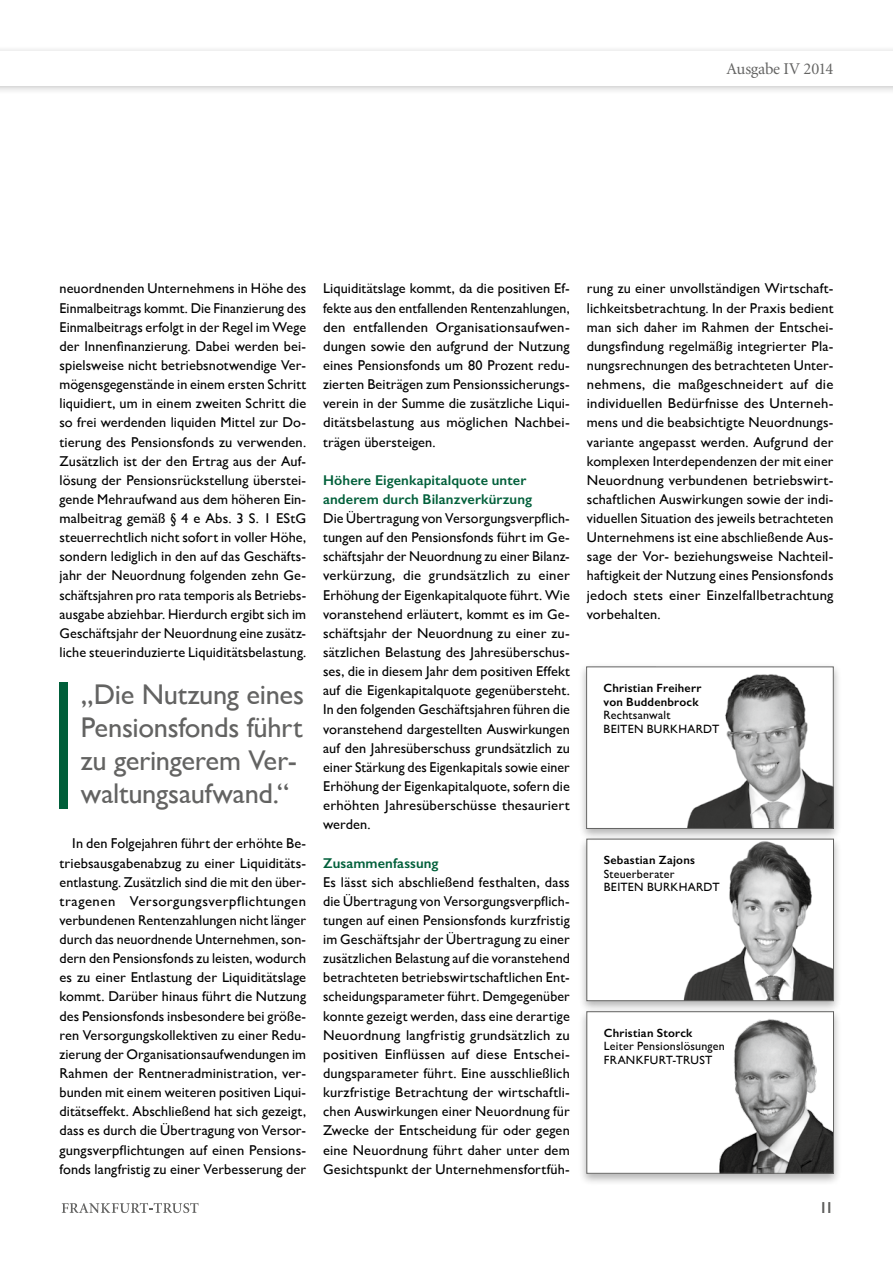
<style>
.page{position:relative;width:893px;height:1263px;background:#fff}
.page>*{position:absolute;margin:0;border:0;box-sizing:border-box;transform-origin:0 0}
.t1{font:28.5px/33px "Gill Sans";letter-spacing:-.015em;color:#636362}
.t2{font:16.5px "Minion";letter-spacing:-.02em;color:#636362}
.t3{font:15.75px "Gill Sans";color:#636362}
.t4{font:14.25px/19.2px "Gill Sans";letter-spacing:.01em;color:#000;text-align:justify}
.t5{font:600 14.25px/19.2px "Gill Sans";letter-spacing:.005em;color:#005f3a}
.t6{font:12px/13.5px "Gill Sans";letter-spacing:.02em;color:#000}
.t7{font:600 12px/13.5px "Gill Sans";letter-spacing:.02em;color:#000}
</style>
<div class="page">
<svg style="left:62px;top:1203px;width:137px;height:10px"></svg>
<div style="left:0;top:45px;width:893px;height:51px;background:#000;opacity:.25"></div>
<div style="left:0;top:51px;width:893px;height:34px;background:#fff"></div>
<div style="left:578px;top:1007px;width:264px;height:179px;background:#000;opacity:.3"></div>
<div style="left:587px;top:1012px;width:246px;height:161px;background:#fff"></div>
<img style="left:719px;top:1019px;width:113px;height:153px">
<div style="left:586px;top:1011px;width:248px;height:163px;border:1px solid #636362"></div>
<div style="left:578px;top:835px;width:264px;height:178px;background:#000;opacity:.3"></div>
<div style="left:587px;top:839px;width:246px;height:162px;background:#fff"></div>
<img style="left:683px;top:841px;width:149px;height:158px">
<div style="left:586px;top:839px;width:248px;height:162px;border:1px solid #636362"></div>
<div style="left:578px;top:662px;width:264px;height:179px;background:#000;opacity:.3"></div>
<div style="left:587px;top:667px;width:246px;height:161px;background:#fff"></div>
<img style="left:687px;top:674px;width:145px;height:153px">
<div style="left:586px;top:666px;width:248px;height:163px;border:1px solid #636362"></div>
<div style="left:60px;top:682px;width:8px;height:126px;background:#005f3a"></div>
<p class="t2" style="left:726px;top:61px;width:108px">Ausgabe IV 2014</p>
<p class="t4" style="left:60px;top:279px;width:248px">neuordnenden Unternehmens in Höhe des Einmalbeitrags kommt. Die Finanzierung des Einmalbeitrags erfolgt in der Regel im Wege der Innenfinanzierung. Dabei werden bei&shy;spielsweise nicht betriebsnotwendige Ver&shy;mögensgegenstände in einem ersten Schritt liquidiert, um in einem zweiten Schritt die so frei werdenden liquiden Mittel zur Do&shy;tierung des Pensionsfonds zu verwenden.<br>Zusätzlich ist der den Ertrag aus der Auf&shy;lösung der Pensionsrückstellung überstei&shy;gende Mehraufwand aus dem höheren Ein&shy;malbeitrag gemäß § 4 e Abs. 3 S. 1 EStG steuerrechtlich nicht sofort in voller Höhe, sondern lediglich in den auf das Geschäfts&shy;jahr der Neuordnung folgenden zehn Ge&shy;schäftsjahren pro rata temporis als Betriebs&shy;ausgabe abziehbar. Hierdurch ergibt sich im Geschäftsjahr der Neuordnung eine zusätz&shy;liche steuerinduzierte Liquiditätsbelastung.</p>
<h1 class="t1" style="left:81px;top:678px;width:224px">„Die N utzung eines<br>Pensionsfonds führt zu geringerem Ver&shy;waltungsaufwand.“</h1>
<p class="t4" style="left:60px;top:834px;width:248px;text-indent:13px">In den Folgejahren führt der erhöhte Be&shy;triebsausgabenabzug zu einer Liquiditäts&shy;entlastung. Zusätzlich sind die mit den über&shy;tragenen Versorgungsverpflichtungen verbundenen Rentenzahlungen nicht länger durch das neuordnende Unternehmen, son&shy;dern den Pensionsfonds zu leisten, wodurch es zu einer Entlastung der Liquiditätslage kommt. Darüber hinaus führt die N utzung des Pensionsfonds insbesondere bei größe&shy;ren Versorgungskollektiven zu einer Redu&shy;zierung der Organisationsaufwendungen im Rahmen der Rentneradministration, ver&shy;bunden mit einem weiteren positiven Liqui&shy;ditätseffekt. Abschließend hat sich gezeigt, dass es durch die Übertragung von Versor&shy;gungsverpflichtungen auf einen Pensions&shy;fonds langfristig zu einer Verbesserung der</p>
<p class="t4" style="left:323px;top:279px;width:248px">Liquiditätslage kommt, da die positiven Ef&shy;fekte aus den entfallenden Rentenzahlungen, den entfallenden Organisationsaufwen&shy;dungen sowie den aufgrund der Nutzung eines Pensionsfonds um 80 Prozent redu&shy;zierten Beiträgen zum Pensionssicherungs&shy;verein in der Summe die zusätzliche Liqui&shy;ditätsbelastung aus möglichen Nachbei&shy;trägen übersteigen.</p>
<p class="t5" style="left:323px;top:470px;width:210px">Höhere Eigenkapitalquote unter anderem durch Bilanzverkürzung</p>
<p class="t4" style="left:323px;top:508px;width:248px">Die Übertragung von Versorgungsverpflich&shy;tungen auf den Pensionsfonds führt im Ge&shy;schäftsjahr der Neuordnung zu einer Bilanz&shy;verkürzung, die grundsätzlich zu einer Erhöhung der Eigenkapitalquote führt. Wie voranstehend erläutert, kommt es im Ge&shy;schäftsjahr der Neuordnung zu einer zu&shy;sätzlichen Belastung des Jahresüberschus&shy;ses, die in diesem Jahr dem positiven Effekt auf die Eigenkapitalquote gegenübersteht.<br>In den folgenden Geschäftsjahren führen die voranstehend dargestellten Auswirkungen auf den Jahresüberschuss grundsätzlich zu einer Stärkung des Eigenkapitals sowie einer Erhöhung der Eigenkapitalquote, sofern die erhöhten Jahresüberschüsse thesauriert werden.</p>
<p class="t5" style="left:323px;top:853px;width:117px">Zusammenfassung</p>
<p class="t4" style="left:323px;top:872px;width:248px">Es lässt sich abschließend festhalten, dass die Übertragung von Versorgungsverpflich&shy;tungen auf einen Pensionsfonds kurzfristig im Geschäftsjahr der Übertragung zu einer zusätzlichen Belastung auf die voranstehend betrachteten betriebswirtschaftlichen Ent&shy;scheidungsparameter führt. Demgegenüber konnte gezeigt werden, dass eine derartige N euordnung langfristig grundsätzlich zu positiven Einflüssen auf diese Entschei&shy;dungsparameter führt. Eine ausschließlich kurzfristige Betrachtung der wirtschaftli&shy;chen Auswirkungen einer Neuordnung für Zwecke der Entscheidung für oder gegen eine Neuordnung führt daher unter dem Gesichtspunkt der Unternehmensfortfüh-</p>
<p class="t4" style="left:587px;top:279px;width:248px">rung zu einer unvollständigen Wirtschaft&shy;lichkeitsbetrachtung. In der Praxis bedient man sich daher im Rahmen der Entschei&shy;dungsfindung regelmäßig integrierter Pla&shy;nungsrechnungen des betrachteten Unter&shy;nehmens, die maßgeschneidert auf die individuellen Bedürfnisse des Unterneh&shy;mens und die beabsichtigte Neuordnungs&shy;variante angepasst werden. Aufgrund der komplexen Interdependenzen der mit einer Neuordnung verbundenen betriebswirt&shy;schaftlichen Auswirkungen sowie der indi&shy;viduellen Situation des jeweils betrachteten Unternehmens ist eine abschließende Aus&shy;sage der Vor- beziehungsweise N achteil&shy;haftigkeit der Nutzung eines Pensionsfonds jedoch stets einer Einzelfallbetrachtung vorbehalten.</p>
<p class="t7" style="left:604px;top:681px;width:99px">Christian Freiherr von Buddenbrock</p>
<p class="t6" style="left:604px;top:708px;width:68px">Rechtsanwalt<br>BEITEN BURK</p>
<p class="t6" style="left:678px;top:722px;width:42px">HARDT</p>
<p class="t7" style="left:604px;top:853px;width:93px">Sebastian Zajons</p>
<p class="t6" style="left:604px;top:867px;width:72px">Steuerberater<br>BEITEN BURK</p>
<p class="t6" style="left:679px;top:880px;width:42px">HARDT</p>
<p class="t7" style="left:604px;top:1026px;width:90px">Christian Storck</p>
<p class="t6" style="left:604px;top:1039px;width:123px">Leiter Pensionslösungen<br>FRANKFURT</p>
<p class="t6" style="left:672px;top:1053px;width:12px">-TRUST</p>
<p class="t3" style="left:819px;top:1198px;width:16px">11</p>
</div>
